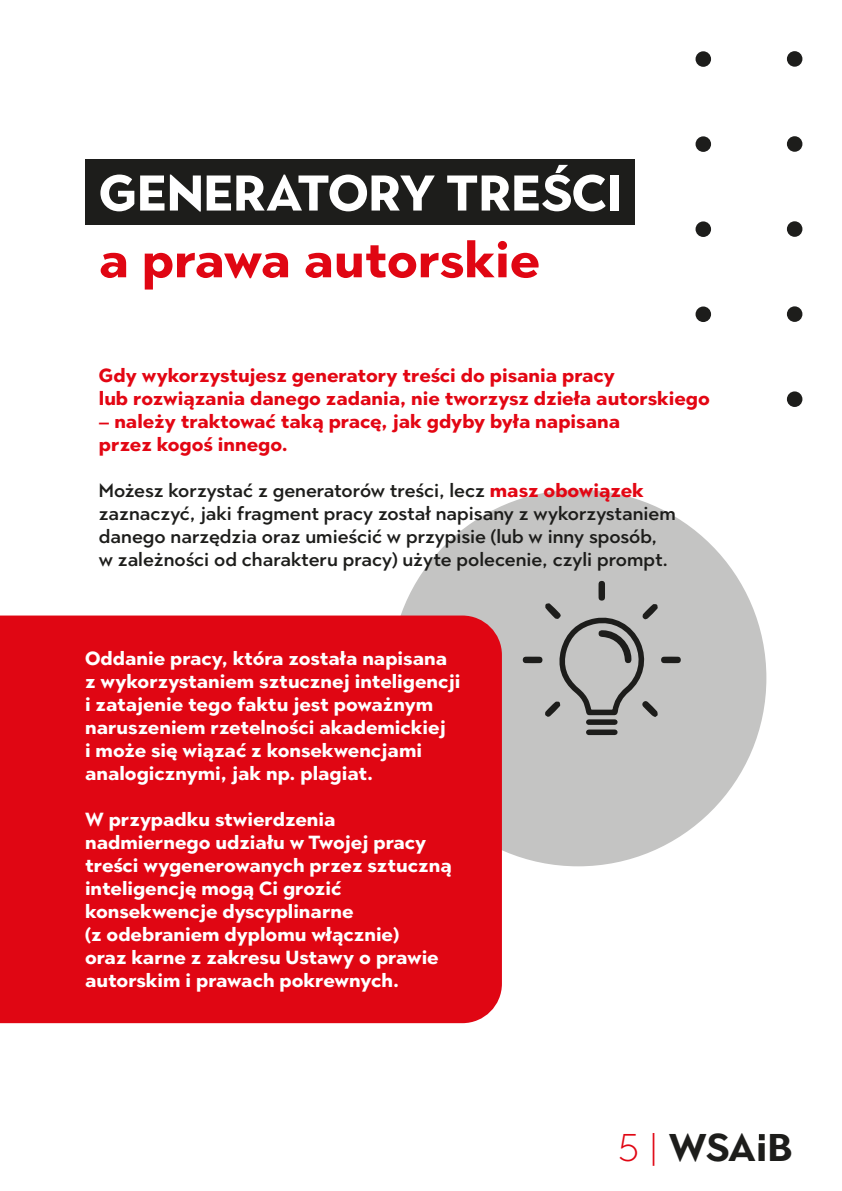
<style>
.page{position:relative;width:842px;height:1191px;background:#fff}
.page>*{position:absolute;margin:0;border:0;box-sizing:border-box;transform-origin:0 0}
.t1{font:700 50px "Town 80 Text";color:#fff}
.t2{font:700 50px "Town 80 Text";color:#e00613}
.t3{font:700 38.6px "Town 10 Display";letter-spacing:-.02em;color:#1d1d1b}
.t4{font:700 19px/23px "Town 80 Text";color:#fff}
.t5{font:500 19px/23px "Town 80 Text";color:#1d1d1b}
.t6{font:700 19px/23px "Town 80 Text";color:#e30613}
.s1{font-weight:500}
.s2{font-weight:700;color:#e30613}
.s3{font-weight:300;color:#e00613}
</style>
<div class="page">
<div style="left:390px;top:490px;width:376px;height:376px;background:#c4c4c3;border-radius:50%"></div>
<div style="left:85px;top:159px;width:550px;height:65px;background:#1d1d1b"></div>
<div style="left:695px;top:306px;width:16px;height:16px;background:#1d1d1b;border-radius:50%"></div>
<div style="left:695px;top:221px;width:16px;height:16px;background:#1d1d1b;border-radius:50%"></div>
<div style="left:695px;top:136px;width:16px;height:16px;background:#1d1d1b;border-radius:50%"></div>
<div style="left:695px;top:51px;width:16px;height:16px;background:#1d1d1b;border-radius:50%"></div>
<div style="left:787px;top:391px;width:15px;height:16px;background:#1d1d1b;border-radius:50%"></div>
<div style="left:787px;top:306px;width:15px;height:16px;background:#1d1d1b;border-radius:50%"></div>
<div style="left:787px;top:221px;width:15px;height:16px;background:#1d1d1b;border-radius:50%"></div>
<div style="left:787px;top:136px;width:15px;height:16px;background:#1d1d1b;border-radius:50%"></div>
<div style="left:787px;top:51px;width:15px;height:16px;background:#1d1d1b;border-radius:50%"></div>
<div style="left:0;top:615px;width:502px;height:408px;background:#e00613"></div>
<div style="left:589px;top:719px;width:26px;height:6px;background:#1d1d1b"></div>
<svg style="left:586px;top:729px;width:32px;height:7px"></svg>
<svg style="left:523px;top:581px;width:158px;height:136px"></svg>
<h1 class="t1" style="left:99px;top:161px;width:525px">GENERATORY TREŚCI</h1>
<h1 class="t2" style="left:99px;top:227px;width:443px">a prawa autorskie</h1>
<p class="t6" style="left:99px;top:363px;width:613px">Gdy wykorzystujesz generatory treści do pisania pracy<br>lub rozwiązania danego zadania, nie tworzysz dzieła autorskiego</p>
<p class="t6" style="left:99px;top:409px;width:523px"><span class="s1">–</span> należy traktować taką pracę, jak gdyby była napisana przez kogoś innego.</p>
<p class="t5" style="left:99px;top:479px;width:578px">Możesz korzystać z generatorów treści, lecz <span class="s2">masz obowiązek </span>zaznaczyć, jaki fragment pracy został napisany z wykorzystaniem danego narzędzia oraz umieścić w przypisie (lub w inny sposób, w zależności od charakteru pracy) użyte polecenie, czyli prompt.</p>
<p class="t4" style="left:85px;top:647px;width:377px">Oddanie pracy, która została napisana z wykorzystaniem sztucznej inteligencji i zatajenie tego faktu jest poważnym naruszeniem rzetelności akademickiej<br>i może się wiązać z konsekwencjami analogicznymi, jak np. plagiat.</p>
<p class="t4" style="left:85px;top:808px;width:368px">W przypadku stwierdzenia nadmiernego udziału w Twojej pracy treści wygenerowanych przez sztuczną inteligencję mogą Ci grozić konsekwencje dyscyplinarne<br>(z odebraniem dyplomu włącznie)<br>oraz karne z zakresu Ustawy o prawie autorskim i prawach pokrewnych.</p>
<h2 class="t3" style="left:618px;top:1125px;width:176px"><span class="s3">5 |</span> WSAIB</h2>
</div>
